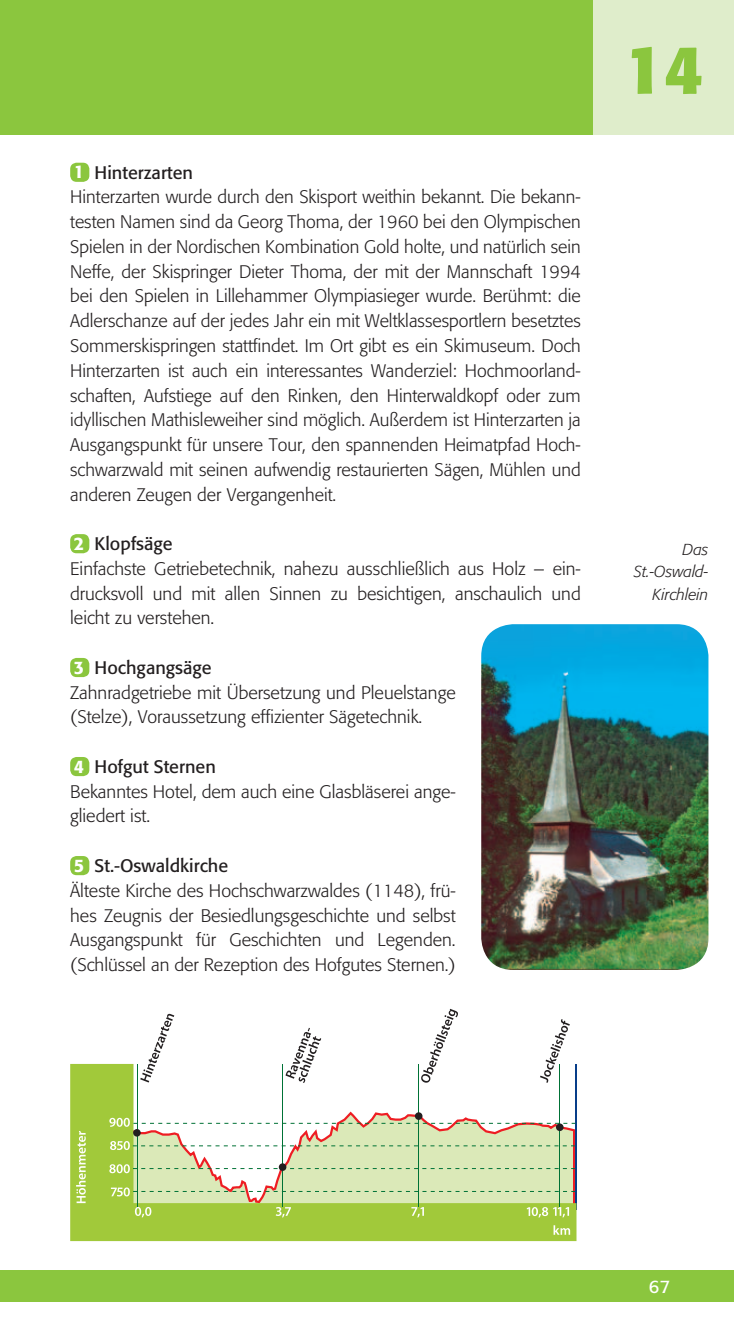
<style>
.page{position:relative;width:734px;height:1340px;background:#fff}
.page>*{position:absolute;margin:0;border:0;box-sizing:border-box;transform-origin:0 0}
.t1{font:700 67.5px "Formata";color:#8bc63e}
.t2{font:300 18px/24.8px "Formata";color:#231f20}
.t3{font:18px "Formata";color:#fff}
.t4{font:italic 300 15.75px/22.5px "Formata";color:#231f20;text-align:right}
.s1{font-weight:500;color:#fff}
.s2{font-weight:400}
</style>
<div class="page">
<div style="left:0;top:0;width:733px;height:134px;background:#8bc63e"></div>
<div style="left:593px;top:0;width:140px;height:134px;background:#dfedcb"></div>
<div style="left:0;top:1269px;width:733px;height:32px;background:#8bc63e"></div>
<svg style="left:70px;top:1063px;width:506px;height:178px"></svg>
<svg style="left:76px;top:1130px;width:10px;height:73px"></svg>
<svg style="left:553px;top:1225px;width:17px;height:9px"></svg>
<hr style="left:137px;top:1063px;width:1px;height:143px;background:#007236">
<svg style="left:136px;top:1208px;width:14px;height:9px"></svg>
<svg style="left:145px;top:1206px;width:6px;height:9px"></svg>
<svg style="left:420px;top:1008px;width:38px;height:75px"></svg>
<svg style="left:540px;top:1019px;width:29px;height:63px"></svg>
<svg style="left:140px;top:1013px;width:34px;height:69px"></svg>
<hr style="left:282px;top:1063px;width:1px;height:143px;background:#007236">
<svg style="left:285px;top:1027px;width:36px;height:56px"></svg>
<hr style="left:559px;top:1064px;width:1px;height:142px;background:#007236">
<hr style="left:418px;top:1063px;width:1px;height:143px;background:#007236">
<svg style="left:411px;top:1207px;width:13px;height:10px"></svg>
<svg style="left:276px;top:1206px;width:15px;height:11px"></svg>
<svg style="left:133px;top:1128px;width:8px;height:8px"></svg>
<div style="left:556px;top:1123px;width:7px;height:8px;background:#231f20;border-radius:50%"></div>
<div style="left:415px;top:1112px;width:7px;height:7px;background:#231f20;border-radius:50%"></div>
<svg style="left:526px;top:1207px;width:43px;height:10px"></svg>
<svg style="left:109px;top:1117px;width:466px;height:9px"></svg>
<svg style="left:124px;top:1117px;width:6px;height:9px"></svg>
<svg style="left:110px;top:1141px;width:464px;height:9px"></svg>
<svg style="left:124px;top:1141px;width:6px;height:8px"></svg>
<svg style="left:109px;top:1164px;width:465px;height:9px"></svg>
<svg style="left:124px;top:1164px;width:6px;height:9px"></svg>
<svg style="left:111px;top:1187px;width:464px;height:9px"></svg>
<svg style="left:124px;top:1187px;width:6px;height:9px"></svg>
<div style="left:70px;top:163px;width:19px;height:19px;background:#8bc63e;border-radius:6px"></div>
<div style="left:70px;top:534px;width:19px;height:19px;background:#8bc63e;border-radius:6px"></div>
<div style="left:70px;top:658px;width:19px;height:19px;background:#8bc63e;border-radius:6px"></div>
<div style="left:70px;top:757px;width:19px;height:19px;background:#8bc63e;border-radius:6px"></div>
<div style="left:70px;top:856px;width:19px;height:19px;background:#8bc63e;border-radius:6px"></div>
<img style="left:481px;top:624px;width:227px;height:345px;border-radius:32px">
<p class="t2" style="left:70px;top:161px;width:512px"><span class="s1">1</span> <span class="s2">Hinterzarten<br></span>Hinterzarten wurde durch den Skisport weithin bekannt. Die bekann&shy;testen Namen sind da Georg Thoma, der 1960 bei den Olympischen Spielen in der Nordischen Kombination Gold holte, und natürlich sein Neffe, der Skispringer Dieter Thoma, der mit der Mannschaft 1994 bei den Spielen in Lillehammer Olympiasieger wurde. Berühmt: die Adlerschanze auf der jedes Jahr ein mit Weltklassesportlern besetztes Sommerskispringen stattfindet. Im Ort gibt es ein Skimuseum. Doch Hinterzarten ist auch ein interessantes Wanderziel: Hochmoorland&shy;schaften, Aufstiege auf den Rinken, den Hinterwaldkopf oder zum idyllischen Mathisleweiher sind möglich. Außerdem ist Hinterzarten ja Ausgangspunkt für unsere Tour, den spannenden Heimatpfad Hoch&shy;schwarzwald mit seinen aufwendig restaurierten Sägen, Mühlen und anderen Zeugen der Vergangenheit.</p>
<p class="t2" style="left:70px;top:532px;width:512px"><span class="s1">2</span> <span class="s2">Klopfsäge<br></span>Einfachste Getriebetechnik, nahezu ausschließlich aus Holz – ein&shy;drucksvoll und mit allen Sinnen zu besichtigen, anschaulich und leicht zu verstehen.</p>
<p class="t2" style="left:70px;top:656px;width:387px"><span class="s1">3</span> <span class="s2">Hochgangsäge<br></span>Zahnradgetriebe mit Übersetzung und Pleuelstange (Stelze), Voraussetzung effizienter Sägetechnik.</p>
<p class="t2" style="left:70px;top:755px;width:387px"><span class="s1">4</span> <span class="s2">Hofgut Sternen<br></span>Bekanntes Hotel, dem auch eine Glasbläserei ange&shy;gliedert ist.</p>
<p class="t2" style="left:70px;top:854px;width:387px"><span class="s1">5</span> <span class="s2">St.-Oswaldkirche<br></span>Älteste Kirche des Hochschwarzwaldes (1148), frü&shy;hes Zeugnis der Besiedlungs geschichte und selbst Ausgangspunkt für Ge schichten und Legenden. (Schlüssel an der Rezeption des Hofgutes Sternen.)</p>
<h1 class="t1" style="left:624px;top:40px;width:80px">14</h1>
<p class="t4" style="left:633px;top:539px;width:76px">Das<br>St.-Oswald-<br>Kirchlein</p>
<p class="t3" style="left:649px;top:1278px;width:23px">67</p>
</div>
